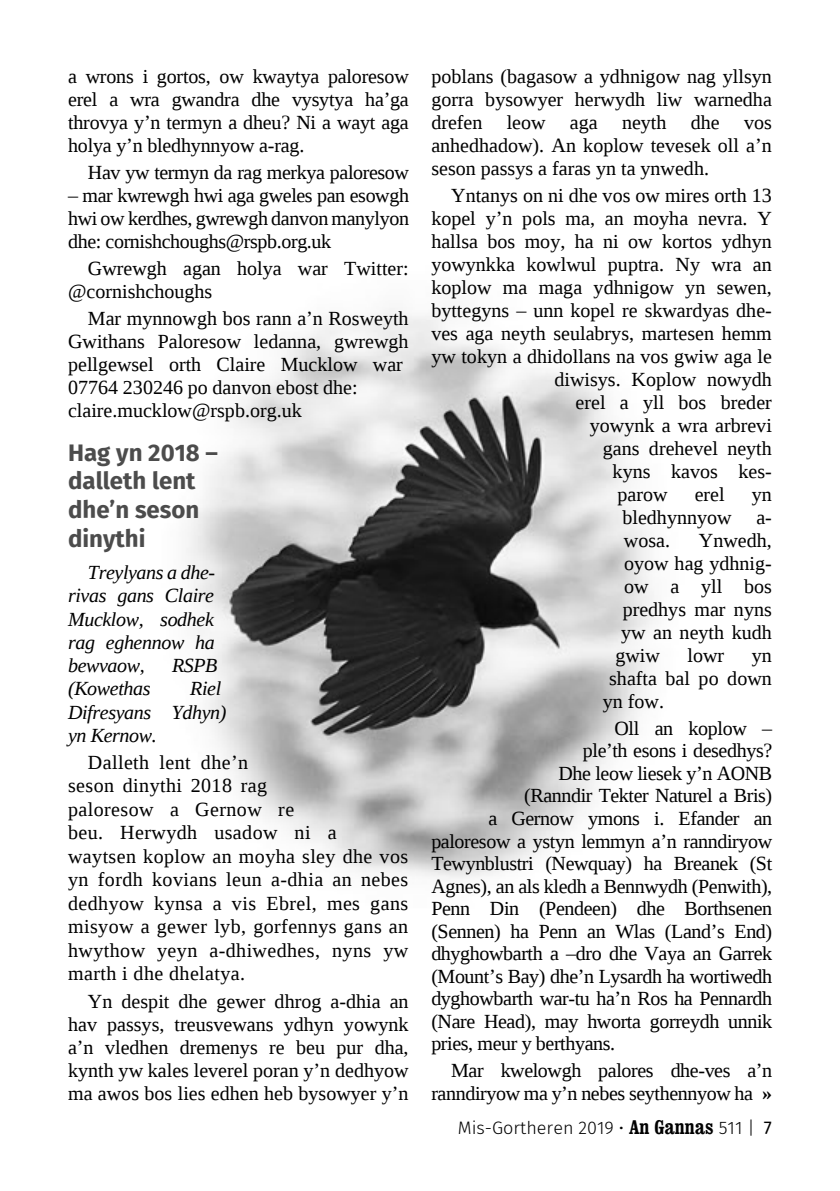
<style>
.page{position:relative;width:840px;height:1191px;background:#fff}
.page>*{position:absolute;margin:0;border:0;box-sizing:border-box;transform-origin:0 0}
.t1{font:700 24px/28.8px "Fira Sans";color:#4c4c4c}
.t2{font:20px/23px "Liberation Serif";color:#000;text-align:justify}
.t3{font:20px/23px "Liberation Serif";letter-spacing:-.02em;color:#000;text-align:right}
.t4{font:20px/23.4px "Liberation Serif";letter-spacing:.02em;color:#000}
.t5{font:italic 20px/23.2px "Liberation Serif";letter-spacing:-.02em;color:#000;text-align:justify}
.t6{font:300 18px "Fira Sans";color:#000}
.s1{font-weight:700}
.s2{font-family:"Clarendon";font-weight:700;font-stretch:condensed;font-size:20px}
.s3{font-weight:400}
</style>
<div class="page">
<img style="left:186px;top:308px;width:468px;height:571px">
<p class="t2" style="left:68px;top:67px;width:342px">a wrons i gortos, ow kwaytya paloresow erel a wra gwandra dhe vysytya ha’ga throvya y’n termyn a dheu? Ni a wayt aga holya y’n bledhynnyow a-rag.</p>
<p class="t3" style="left:88px;top:163px;width:322px">Hav yw termyn da rag merkya paloresow</p>
<p class="t2" style="left:68px;top:186px;width:342px">– mar kwrewgh hwi aga gweles pan esowgh hwi ow kerdhes, gwrewgh danvon manylyon dhe: cornishchoughs@rspb.org.uk</p>
<p class="t2" style="left:68px;top:259px;width:342px;text-indent:20px">Gwrewgh agan holya war Twitter: @cornishchoughs</p>
<p class="t2" style="left:68px;top:309px;width:342px;text-align:left;text-indent:20px">Mar mynnowgh bos rann a’n Rosweyth Gwithans Paloresow ledanna, gwrewgh pellgewsel orth Claire Mucklow war 07764 230246 po danvon ebost dhe: claire.mucklow@rspb.org.uk</p>
<p class="t1" style="left:68px;top:438px;width:151px">Hag yn 2018 – dalleth lent dhe’n seson dinythi</p>
<p class="t5" style="left:68px;top:563px;width:148px;text-indent:20px">Treylyans a dhe&shy;rivas gans Claire Mucklow, sodhek rag eghennow ha bewvaow,</p>
<p class="t5" style="left:172px;top:655px;width:47px">RSPB</p>
<p class="t5" style="left:68px;top:679px;width:160px;text-align:left;text-indent:122px">Riel<br>Difresyans Ydhyn) yn Kernow.</p>
<p class="t4" style="left:68px;top:752px;width:341px;text-indent:20px">Dalleth lent dhe’n<br>seson dinythi 2018 rag<br>paloresow a Gernow re<br>beu. Herwydh usadow ni a waytsen koplow an moyha sley dhe vos yn fordh kovians leun a-dhia an nebes dedhyow kynsa a vis Ebrel, mes gans misyow a gewer lyb, gorfennys gans an hwythow yeyn a-dhiwedhes, nyns yw marth i dhe dhelatya.</p>
<p class="t2" style="left:68px;top:991px;width:342px;text-indent:20px">Yn despit dhe gewer dhrog a-dhia an hav passys, treusvewans ydhyn yowynk a’n vledhen dremenys re beu pur dha, kynth yw kales leverel poran y’n dedhyow ma awos bos lies edhen heb bysowyer y’n</p>
<p class="t5" style="left:68px;top:679px;width:84px">(Kowethas</p>
<p class="t2" style="left:431px;top:67px;width:342px">poblans (bagasow a ydhnigow nag yllsyn gorra bysowyer herwydh liw warnedha drefen leow aga neyth dhe vos anhedhadow). An koplow tevesek oll a’n seson passys a faras yn ta ynwedh.</p>
<p class="t2" style="left:451px;top:186px;width:322px">Yntanys on ni dhe vos ow mires orth 13</p>
<p class="t2" style="left:431px;top:209px;width:342px">kopel y’n pols ma, an moyha nevra. Y</p>
<p class="t2" style="left:431px;top:232px;width:342px">hallsa bos moy, ha ni ow kortos ydhyn</p>
<p class="t2" style="left:431px;top:255px;width:342px">yowynkka kowlwul puptra. Ny wra an</p>
<p class="t2" style="left:431px;top:278px;width:342px">koplow ma maga ydhnigow yn sewen,</p>
<p class="t2" style="left:431px;top:301px;width:342px">byttegyns – unn kopel re skwardyas dhe-</p>
<p class="t2" style="left:431px;top:324px;width:342px">ves aga neyth seulabrys, martesen hemm</p>
<p class="t2" style="left:431px;top:346px;width:342px">yw tokyn a dhidollans na vos gwiw aga le</p>
<p class="t2" style="left:554px;top:369px;width:219px">diwisys. Koplow nowydh</p>
<p class="t2" style="left:575px;top:392px;width:198px">erel a yll bos breder</p>
<p class="t2" style="left:589px;top:415px;width:183px">yowynk a wra arbrevi</p>
<p class="t2" style="left:602px;top:438px;width:170px">gans drehevel neyth</p>
<p class="t2" style="left:612px;top:461px;width:161px">kyns kavos kes-</p>
<p class="t2" style="left:617px;top:484px;width:52px">parow</p>
<p class="t2" style="left:694px;top:484px;width:31px">erel</p>
<p class="t2" style="left:622px;top:484px;width:151px;text-indent:129px">yn bledhynnyow a&shy;wosa.</p>
<p class="t2" style="left:698px;top:530px;width:74px">Ynwedh,</p>
<p class="t2" style="left:623px;top:553px;width:149px">oyow hag ydhnig-</p>
<p class="t2" style="left:623px;top:576px;width:149px">ow a yll bos</p>
<p class="t2" style="left:622px;top:599px;width:151px">predhys mar nyns</p>
<p class="t2" style="left:620px;top:622px;width:152px">yw an neyth kudh</p>
<p class="t2" style="left:615px;top:645px;width:46px">gwiw</p>
<p class="t2" style="left:687px;top:645px;width:38px">lowr</p>
<p class="t2" style="left:751px;top:645px;width:22px">yn</p>
<p class="t2" style="left:608px;top:668px;width:164px">shafta bal po down</p>
<p class="t2" style="left:602px;top:691px;width:63px">yn fow.</p>
<p class="t3" style="left:614px;top:718px;width:159px">Oll an koplow –</p>
<p class="t3" style="left:582px;top:741px;width:191px">ple’th esons i desedhys?</p>
<p class="t3" style="left:558px;top:763px;width:215px">Dhe leow liesek y’n AONB</p>
<p class="t3" style="left:524px;top:786px;width:249px">(Ranndir Tekter Naturel a Bris)</p>
<p class="t3" style="left:488px;top:808px;width:285px">a Gernow ymons i. Efander an</p>
<p class="t3" style="left:431px;top:831px;width:342px">paloresow a ystyn lemmyn a’n ranndiryow</p>
<p class="t3" style="left:431px;top:853px;width:342px">Tewynblustri (Newquay) ha Breanek (St</p>
<p class="t3" style="left:431px;top:876px;width:342px">Agnes), an als kledh a Bennwydh (Penwith),</p>
<p class="t3" style="left:431px;top:899px;width:342px">Penn Din (Pendeen) dhe Borthsenen</p>
<p class="t3" style="left:431px;top:921px;width:342px">(Sennen) ha Penn an Wlas (Land’s End)</p>
<p class="t3" style="left:431px;top:944px;width:342px">dhyghowbarth a –dro dhe Vaya an Garrek</p>
<p class="t3" style="left:431px;top:966px;width:342px">(Mount’s Bay) dhe’n Lysardh ha wortiwedh</p>
<p class="t3" style="left:431px;top:989px;width:342px">dyghowbarth war-tu ha’n Ros ha Pennardh</p>
<p class="t3" style="left:431px;top:1011px;width:342px">(Nare Head), may hworta gorreydh unnik</p>
<p class="t3" style="left:431px;top:1034px;width:185px">pries, meur y berthyans.</p>
<p class="t3" style="left:431px;top:1060px;width:342px">Mar kwelowgh palores dhe-ves a’n ranndiryow ma y’n nebes seythennyow ha <span class="s1">»</span></p>
<p class="t6" style="left:457px;top:1117px;width:315px">Mis-Gortheren 2019 • <span class="s2">An Gannas</span> 511 | <span class="s3">7</span></p>
</div>
